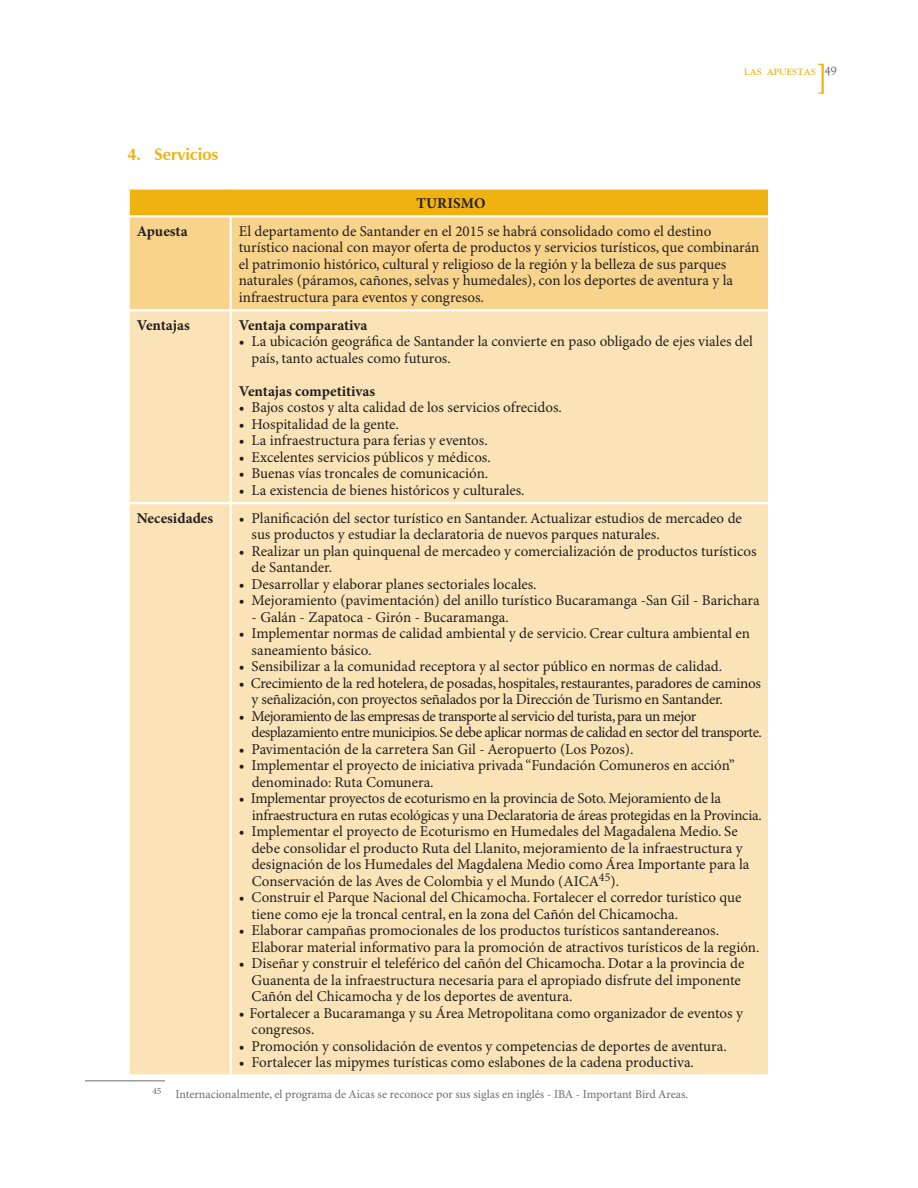
<style>
.page{position:relative;width:918px;height:1188px;background:#fff}
.page>*{position:absolute;margin:0;border:0;box-sizing:border-box;transform-origin:0 0}
.t1{font:700 16.5px "Zapf Humanist 601 BT";color:#efb211}
.t2{font:15px/16.5px "Minion Pro";letter-spacing:-.005em;color:#231f20}
.t3{font:15px/16.5px "Minion Pro";letter-spacing:-.035em;color:#231f20}
.t4{font:700 15px "Minion Pro";color:#231f20}
.t5{font:12px "Minion Pro";color:#6c6d70}
.t6{font:700 9px "Goudy";color:#efb211}
.s1{font-weight:400;font-size:12px;color:#57585a}
</style>
<div class="page">
<svg style="left:818px;top:64px;width:6px;height:30px"></svg>
<div style="left:129px;top:188px;width:640px;height:28px;background:#efb211"></div>
<div style="left:130px;top:217px;width:638px;height:92px;background:#f7d38c"></div>
<div style="left:130px;top:311px;width:638px;height:763px;background:#fae4b7"></div>
<hr style="left:128px;top:215px;width:103px;height:2px;background:#fff">
<hr style="left:231px;top:215px;width:539px;height:2px;background:#fff">
<hr style="left:230px;top:217px;width:2px;height:92px;background:#fff">
<hr style="left:230px;top:311px;width:2px;height:191px;background:#fff">
<hr style="left:128px;top:502px;width:103px;height:2px;background:#fff">
<hr style="left:231px;top:502px;width:539px;height:2px;background:#fff">
<hr style="left:230px;top:504px;width:2px;height:570px;background:#fff">
<hr style="left:128px;top:187px;width:103px;height:3px;background:#fff">
<hr style="left:128px;top:190px;width:2px;height:25px;background:#fff">
<hr style="left:231px;top:187px;width:539px;height:3px;background:#fff">
<hr style="left:768px;top:190px;width:2px;height:25px;background:#fff">
<hr style="left:85px;top:1080px;width:80px;height:1px;background:#6c6d70">
<p class="t1" style="left:128px;top:144px;width:93px">4. Servicios</p>
<p class="t4" style="left:416px;top:194px;width:71px">turismo</p>
<p class="t6" style="left:744px;top:67px;width:93px">LAS APUESTAS <span class="s1">49</span></p>
<p class="t4" style="left:137px;top:222px;width:52px">Apuesta</p>
<p class="t2" style="left:239px;top:223px;width:522px">El departamento de Santander en el 2015 se habrá consolidado como el destino turístico nacional con mayor oferta de productos y servicios turísticos, que combinarán el patrimonio histórico, cultural y religioso de la región y la belleza de sus parques naturales (páramos, cañones, selvas y humedales), con los deportes de aventura y la infraestructura para eventos y congresos.</p>
<p class="t4" style="left:137px;top:316px;width:54px">Ventajas</p>
<p class="t4" style="left:239px;top:316px;width:130px">Ventaja comparativa</p>
<p class="t2" style="left:252px;top:334px;width:503px;text-indent:-13px">• La ubicación geográfica de Santander la convierte en paso obligado de ejes viales del país, tanto actuales como futuros.</p>
<p class="t4" style="left:239px;top:382px;width:138px">Ventajas competitivas</p>
<p class="t2" style="left:239px;top:400px;width:325px">• Bajos costos y alta calidad de los servicios ofrecidos.</p>
<p class="t2" style="left:239px;top:416px;width:162px">• Hospitalidad de la gente.</p>
<p class="t2" style="left:239px;top:433px;width:251px">• La infraestructura para ferias y eventos.</p>
<p class="t2" style="left:239px;top:449px;width:254px">• Excelentes servicios públicos y médicos.</p>
<p class="t2" style="left:239px;top:466px;width:251px">• Buenas vías troncales de comunicación.</p>
<p class="t2" style="left:239px;top:482px;width:287px">• La existencia de bienes históricos y culturales.</p>
<p class="t4" style="left:137px;top:509px;width:78px">Necesidades</p>
<p class="t2" style="left:252px;top:510px;width:492px;text-indent:-13px">• Planificación del sector turístico en Santander.Actualizar estudios de mercadeo de sus productos y estudiar la declaratoria de nuevos parques naturales.</p>
<p class="t2" style="left:252px;top:543px;width:506px;text-indent:-13px">• Realizar un plan quinquenal de mercadeo y comercialización de productos turísticos de Santander.</p>
<p class="t2" style="left:239px;top:576px;width:299px">• Desarrollar y elaborar planes sectoriales locales.</p>
<p class="t2" style="left:239px;top:593px;width:522px">• Mejoramiento (pavimentación) del anillo turístico Bucaramanga -San Gil - Barichara</p>
<p class="t2" style="left:252px;top:609px;width:259px">- Galán - Zapatoca - Girón - Bucaramanga.</p>
<p class="t2" style="left:252px;top:626px;width:500px;text-indent:-13px">• Implementar normas de calidad ambiental y de servicio. Crear cultura ambiental en saneamiento básico.</p>
<p class="t2" style="left:239px;top:659px;width:485px">• Sensibilizar a la comunidad receptora y al sector público en normas de calidad.</p>
<p class="t2" style="left:252px;top:675px;width:511px;text-indent:-13px">• Crecimiento de la red hotelera, de posadas, hospitales, restaurantes, paradores de caminos y señalización, con proyectos señalados por la Dirección de Turismo en Santander.</p>
<p class="t3" style="left:252px;top:708px;width:512px;text-indent:-13px">• Mejoramiento de las empresas de transporte al servicio del turista,para un mejor desplazamiento entre municipios.Se debe aplicar normas de calidad en sector del transporte.</p>
<p class="t2" style="left:239px;top:741px;width:396px">• Pavimentación de la carretera San Gil - Aeropuerto (Los Pozos).</p>
<p class="t2" style="left:252px;top:758px;width:485px;text-indent:-13px">• Implementar el proyecto de iniciativa privada “Fundación Comuneros en acción” denominado: Ruta Comunera.</p>
<p class="t2" style="left:252px;top:791px;width:512px;text-indent:-13px">• Implementar proyectos de ecoturismo en la provincia de Soto. Mejoramiento de la infraestructura en rutas ecológicas y una Declaratoria de áreas protegidas en la Provincia.</p>
<p class="t2" style="left:252px;top:824px;width:499px;text-indent:-13px">• Implementar el proyecto de Ecoturismo en Humedales del Magadalena Medio. Se debe consolidar el producto Ruta del Llanito, mejoramiento de la infraestructura y designación de los Humedales del Magdalena Medio como Área Importante para la Conservación de las Aves de Colombia y el Mundo (AICA<sup>45</sup>).</p>
<p class="t2" style="left:252px;top:890px;width:491px;text-indent:-13px">• Construir el Parque Nacional del Chicamocha. Fortalecer el corredor turístico que tiene como eje la troncal central, en la zona del Cañón del Chicamocha.</p>
<p class="t2" style="left:252px;top:923px;width:509px;text-indent:-13px">• Elaborar campañas promocionales de los productos turísticos santandereanos.<br>Elaborar material informativo para la promoción de atractivos turísticos de la región.</p>
<p class="t2" style="left:252px;top:956px;width:494px;text-indent:-13px">• Diseñar y construir el teleférico del cañón del Chicamocha. Dotar a la provincia de<br>Guanenta de la infraestructura necesaria para el apropiado disfrute del imponente<br>Cañón del Chicamocha y de los deportes de aventura.</p>
<p class="t2" style="left:252px;top:1005px;width:493px;text-indent:-13px">• Fortalecer a Bucaramanga y su Área Metropolitana como organizador de eventos y congresos.</p>
<p class="t2" style="left:239px;top:1038px;width:489px">• Promoción y consolidación de eventos y competencias de deportes de aventura.</p>
<p class="t2" style="left:239px;top:1055px;width:457px">• Fortalecer las mipymes turísticas como eslabones de la cadena productiva.</p>
<p class="t5" style="left:152px;top:1087px;width:537px"><sup>45</sup> Internacionalmente, el programa de Aicas se reconoce por sus siglas en inglés - IBA - Important Bird Areas.</p>
</div>
